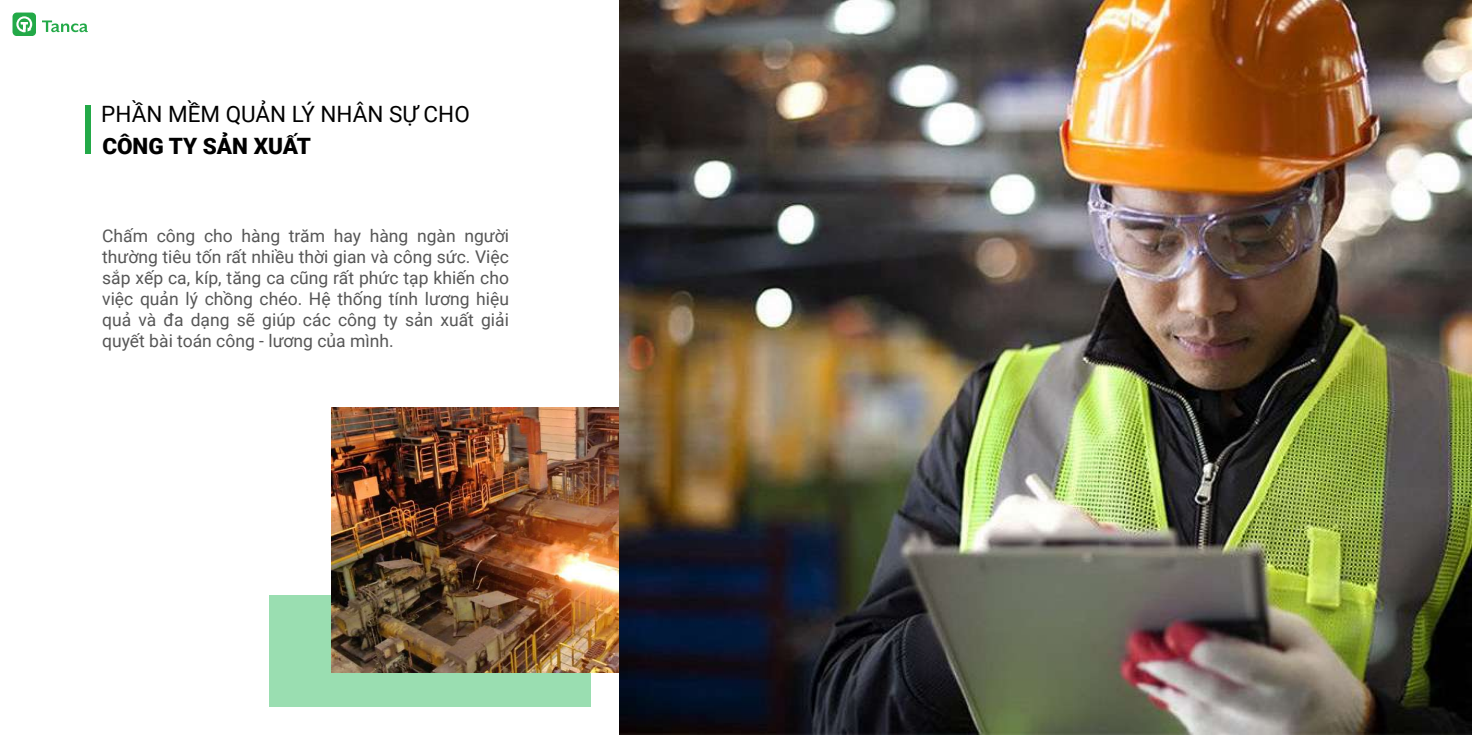
<style>
.page{position:relative;width:1472px;height:735px;background:#fff}
.page>*{position:absolute;margin:0;border:0;box-sizing:border-box;transform-origin:0 0}
.t1{font:22.5px "Roboto";color:#000}
.t2{font:900 22.5px "Roboto";color:#000}
.t3{font:17.5px/21px "Roboto";color:#565656;text-align:justify}
</style>
<div class="page">
<svg style="left:13px;top:13px;width:23px;height:23px"></svg>
<svg style="left:42px;top:20px;width:46px;height:12px"></svg>
<div style="left:269px;top:595px;width:321px;height:111px;background:#9adeb1"></div>
<img style="left:332px;top:407px;width:287px;height:265px">
<img style="left:619px;top:0;width:852px;height:735px">
<div style="left:85px;top:106px;width:6px;height:48px;background:#23a948"></div>
<p class="t1" style="left:101px;top:98px;width:370px">PHẦN MỀM QUẢN LÝ NHÂN SỰ CHO</p>
<p class="t2" style="left:102px;top:130px;width:210px">CÔNG TY SẢN XUẤT</p>
<p class="t3" style="left:102px;top:224px;width:408px">Chấm công cho hàng trăm hay hàng ngàn người thường tiêu tốn rất nhiều thời gian và công sức. Việc sắp xếp ca, kíp, tăng ca cũng rất phức tạp khiến cho việc quản lý chồng chéo. Hệ thống tính lương hiệu quả và đa dạng sẽ giúp các công ty sản xuất giải quyết bài toán công - lương của mình.</p>
</div>
